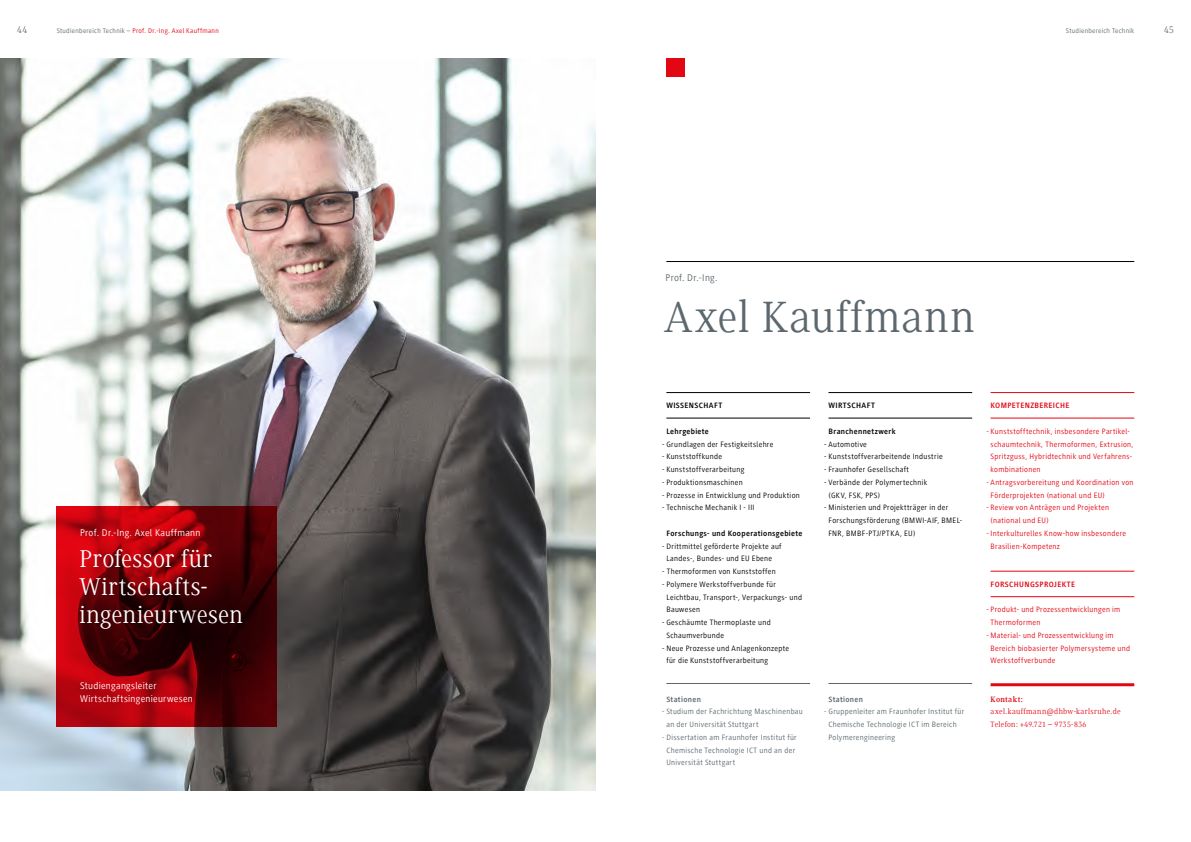
<style>
.page{position:relative;width:1191px;height:842px;background:#fff}
.page>*{position:absolute;margin:0;border:0;box-sizing:border-box;transform-origin:0 0}
.t1{font:45px "Generis Serif Com";letter-spacing:.04em;color:#5d686e}
.t2{font:25px/28px "Generis Serif Com";letter-spacing:.015em;color:#fff}
.t3{font:10px/12.8px "Generis Sans Com";letter-spacing:.03em;color:#fff}
.t4{font:10px "Generis Sans Com";letter-spacing:.03em;color:#5d686e}
.t5{font:10px "Generis Serif Com";color:#5d686e}
.t6{font:8px/12.8px "Generis Sans Com";letter-spacing:.04em;color:#000}
.t7{font:8px/12.8px "Generis Sans Com";letter-spacing:.04em;color:#e30613}
.t8{font:8px/12.8px "Generis Sans Com";letter-spacing:.04em;color:#5d686e}
.t9{font:700 8px "Generis Sans Com";letter-spacing:.04em;color:#000}
.t10{font:8px/12.8px "Generis Serif Com";letter-spacing:.045em;color:#e30613}
.t11{font:700 8px "Generis Sans Com";letter-spacing:.045em;color:#e30613}
.t12{font:700 8px "Generis Sans Com";letter-spacing:.04em;color:#5d686e}
.t13{font:700 8px "Generis Serif Com";letter-spacing:.04em;color:#e30613}
.t14{font:7px "Generis Sans Com";letter-spacing:.045em;color:#e30613}
.t15{font:7px "Generis Sans Com";letter-spacing:.045em;color:#5d686e}
.s1{color:#5d686e}
</style>
<div class="page">
<hr style="left:666px;top:261px;width:468px;height:1px;background:#000">
<div style="left:666px;top:58px;width:18px;height:19px;background:#e30613"></div>
<hr style="left:828px;top:683px;width:144px;height:1px;background:#5d686e">
<hr style="left:666px;top:683px;width:144px;height:1px;background:#5d686e">
<hr style="left:990px;top:683px;width:144px;height:3px;background:#e30613">
<hr style="left:666px;top:392px;width:144px;height:1px;background:#000">
<hr style="left:666px;top:418px;width:144px;height:1px;background:#000">
<hr style="left:828px;top:392px;width:144px;height:1px;background:#000">
<hr style="left:828px;top:418px;width:144px;height:1px;background:#000">
<hr style="left:990px;top:392px;width:144px;height:1px;background:#e30613">
<hr style="left:990px;top:418px;width:144px;height:1px;background:#e30613">
<hr style="left:990px;top:571px;width:144px;height:1px;background:#e30613">
<hr style="left:990px;top:596px;width:144px;height:1px;background:#e30613">
<img style="left:0;top:58px;width:595px;height:733px">
<svg style="left:57px;top:507px;width:220px;height:220px;background:#710208"></svg>
<p class="t5" style="left:17px;top:24px;width:12px">44</p>
<p class="t15" style="left:1066px;top:27px;width:70px">Studienbereich Technik</p>
<p class="t5" style="left:1164px;top:24px;width:11px">45</p>
<p class="t14" style="left:57px;top:27px;width:164px"><span class="s1">Studienbereich Technik –</span> Prof. Dr.-Ing. Axel Kauffmann</p>
<p class="t3" style="left:80px;top:526px;width:122px">Prof. Dr.-Ing. Axel Kauffmann</p>
<h2 class="t2" style="left:79px;top:545px;width:165px">Professor für<br>Wirtschafts&shy;ingenieurwesen</h2>
<p class="t3" style="left:80px;top:679px;width:114px">Studiengangsleiter<br>Wirtschaftsingenieurwesen</p>
<p class="t4" style="left:665px;top:272px;width:53px">Prof. Dr.-Ing.</p>
<h1 class="t1" style="left:664px;top:292px;width:312px">Axel Kauffmann</h1>
<p class="t9" style="left:666px;top:401px;width:57px">WISSENSCHAFT</p>
<p class="t9" style="left:666px;top:427px;width:44px">Lehrgebiete</p>
<p class="t6" style="left:662px;top:437px;width:113px">- Grundlagen der Festigkeitslehre</p>
<p class="t6" style="left:662px;top:450px;width:61px">- Kunststoffkunde</p>
<p class="t6" style="left:662px;top:463px;width:84px">- Kunststoffverarbeitung</p>
<p class="t6" style="left:662px;top:476px;width:82px">- Produktionsmaschinen</p>
<p class="t6" style="left:662px;top:488px;width:139px">- Prozesse in Entwicklung und Produktion</p>
<p class="t6" style="left:662px;top:501px;width:94px">- Technische Mechanik I - III</p>
<p class="t9" style="left:666px;top:529px;width:137px">Forschungs- und Kooperationsgebiete</p>
<p class="t6" style="left:666px;top:539px;width:117px;text-indent:-4px">- Drittmittel geförderte Projekte auf<br>Landes-, Bundes- und EU Ebene</p>
<p class="t6" style="left:662px;top:565px;width:115px">- Thermoformen von Kunststoffen</p>
<p class="t6" style="left:666px;top:578px;width:137px;text-indent:-4px">- Polymere Werkstoffverbunde für<br>Leichtbau, Transport-, Verpackungs- und<br>Bauwesen</p>
<p class="t6" style="left:666px;top:616px;width:106px;text-indent:-4px">- Geschäumte Thermoplaste und<br>Schaumverbunde</p>
<p class="t6" style="left:666px;top:642px;width:124px;text-indent:-4px">- Neue Prozesse und Anlagenkonzepte für die Kunststoffverarbeitung</p>
<p class="t12" style="left:666px;top:695px;width:36px">Stationen</p>
<p class="t8" style="left:666px;top:705px;width:138px;text-indent:-4px">- Studium der Fachrichtung Maschinenbau an der Universität Stuttgart</p>
<p class="t8" style="left:666px;top:731px;width:132px;text-indent:-4px">- Dissertation am Fraunhofer Institut für<br>Chemische Technologie ICT und an der<br>Universität Stuttgart</p>
<p class="t9" style="left:828px;top:401px;width:48px">WIRTSCHAFT</p>
<p class="t9" style="left:828px;top:427px;width:69px">Branchennetzwerk</p>
<p class="t6" style="left:824px;top:437px;width:44px">- Automotive</p>
<p class="t6" style="left:824px;top:450px;width:120px">- Kunststoffverarbeitende Industrie</p>
<p class="t6" style="left:824px;top:463px;width:86px">- Fraunhofer Gesellschaft</p>
<p class="t6" style="left:828px;top:476px;width:100px;text-indent:-4px">- Verbände der Polymertechnik (GKV, FSK, PPS)</p>
<p class="t6" style="left:828px;top:501px;width:135px;text-indent:-4px">- Ministerien und Projektträger in der<br>Forschungsförderung (BMWI-AIF, BMEL-<br>FNR, BMBF-PTJ/PTKA, EU)</p>
<p class="t12" style="left:828px;top:695px;width:36px">Stationen</p>
<p class="t8" style="left:828px;top:705px;width:137px;text-indent:-4px">- Gruppenleiter am Fraunhofer Institut für<br>Chemische Technologie ICT im Bereich<br>Polymerengineering</p>
<p class="t11" style="left:990px;top:401px;width:80px">KOMPETENZBEREICHE</p>
<p class="t7" style="left:990px;top:425px;width:144px;text-indent:-4px">- Kunststofftechnik, insbesondere Partikel&shy;schaumtechnik, Thermoformen, Extrusion, Spritzguss, Hybridtechnik und Verfahrens&shy;kombinationen</p>
<p class="t7" style="left:990px;top:476px;width:144px;text-indent:-4px">- Antragsvorbereitung und Koordination von<br>Förderprojekten (national und EU)</p>
<p class="t7" style="left:990px;top:501px;width:120px;text-indent:-4px">- Review von Anträgen und Projekten (national und EU)</p>
<p class="t7" style="left:990px;top:527px;width:137px;text-indent:-4px">- Interkulturelles Know-how insbesondere<br>Brasilien-Kompetenz</p>
<p class="t11" style="left:990px;top:580px;width:86px">FORSCHUNGSPROJEKTE</p>
<p class="t7" style="left:990px;top:603px;width:131px;text-indent:-4px">- Produkt- und Prozessentwicklungen im<br>Thermoformen</p>
<p class="t7" style="left:990px;top:629px;width:141px;text-indent:-4px">- Material- und Prozessentwicklung im<br>Bereich biobasierter Polymersysteme und<br>Werkstoffverbunde</p>
<p class="t13" style="left:990px;top:694px;width:34px">Kontakt:</p>
<p class="t10" style="left:990px;top:705px;width:132px">axel.kauffmann@dhbw-karlsruhe.de<br>Telefon: +49.721 – 9735-836</p>
</div>
